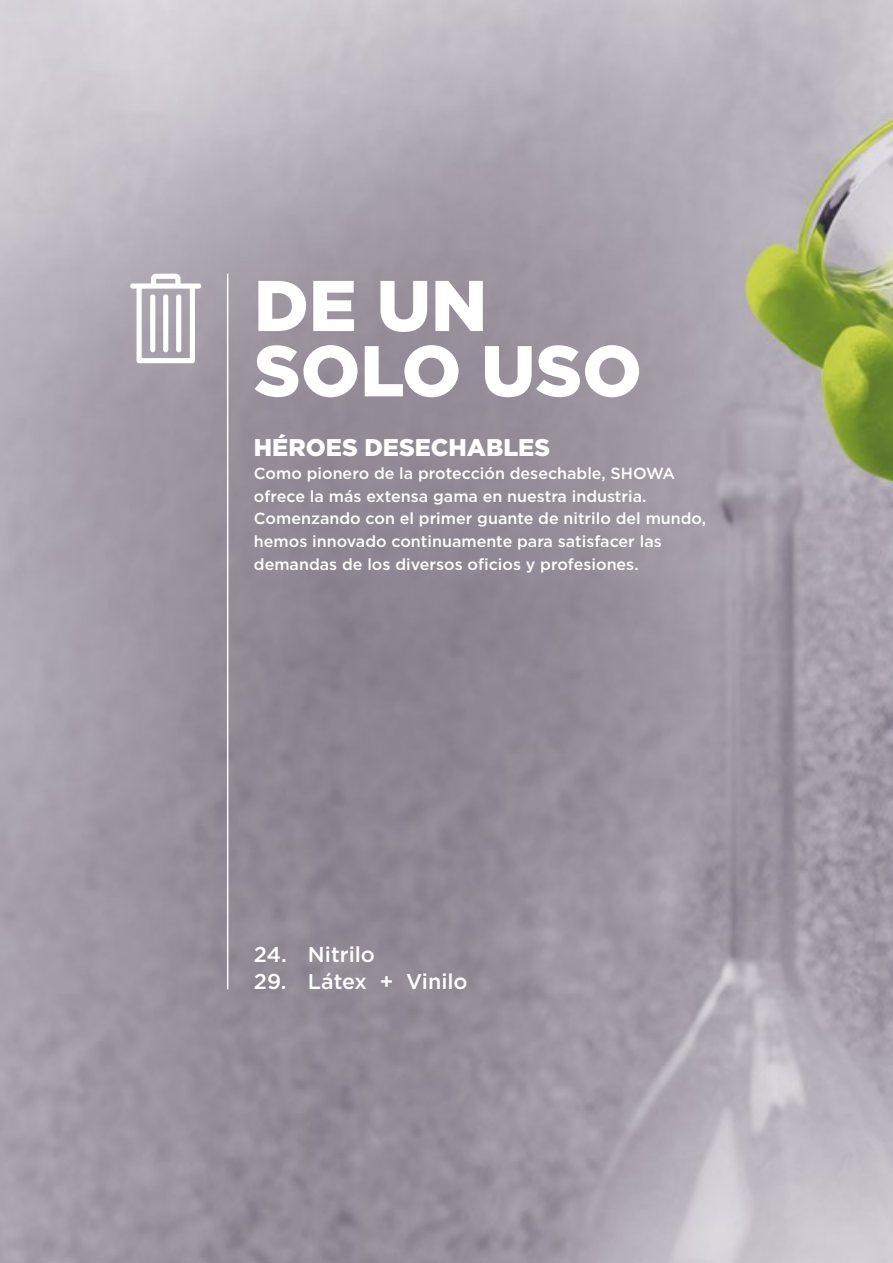
<style>
.page{position:relative;width:893px;height:1263px;background:#fff}
.page>*{position:absolute;margin:0;border:0;box-sizing:border-box;transform-origin:0 0}
.t1{font:900 71.7px/65.2px "Gotham";color:#fff}
.t2{font:900 24.15px "Gotham";color:#fff}
.t3{font:500 21.45px "Gotham";color:#fff}
.t4{font:500 16.05px/22.6px "Gotham";color:#fff}
</style>
<div class="page">
<img style="left:0;top:0;width:893px;height:1263px">
<hr style="left:227px;top:274px;width:1px;height:715px;background:#fff">
<svg style="left:130px;top:274px;width:71px;height:89px"></svg>
<h1 class="t1" style="left:254px;top:272px;width:389px">DE UN<br>SOLO USO</h1>
<h2 class="t2" style="left:254px;top:431px;width:298px">HÉROES DESECHABLES</h2>
<p class="t4" style="left:254px;top:462px;width:454px">Como pionero de la protección desechable, SHOWA ofrece la más extensa gama en nuestra industria.<br>Comenzando con el primer guante de nitrilo del mundo, hemos innovado continuamente para satisfacer las demandas de los diversos oficios y profesiones.</p>
<h3 class="t3" style="left:254px;top:941px;width:123px">24. Nitrilo</h3>
<h3 class="t3" style="left:254px;top:968px;width:215px">29. Látex + Vinilo</h3>
</div>
